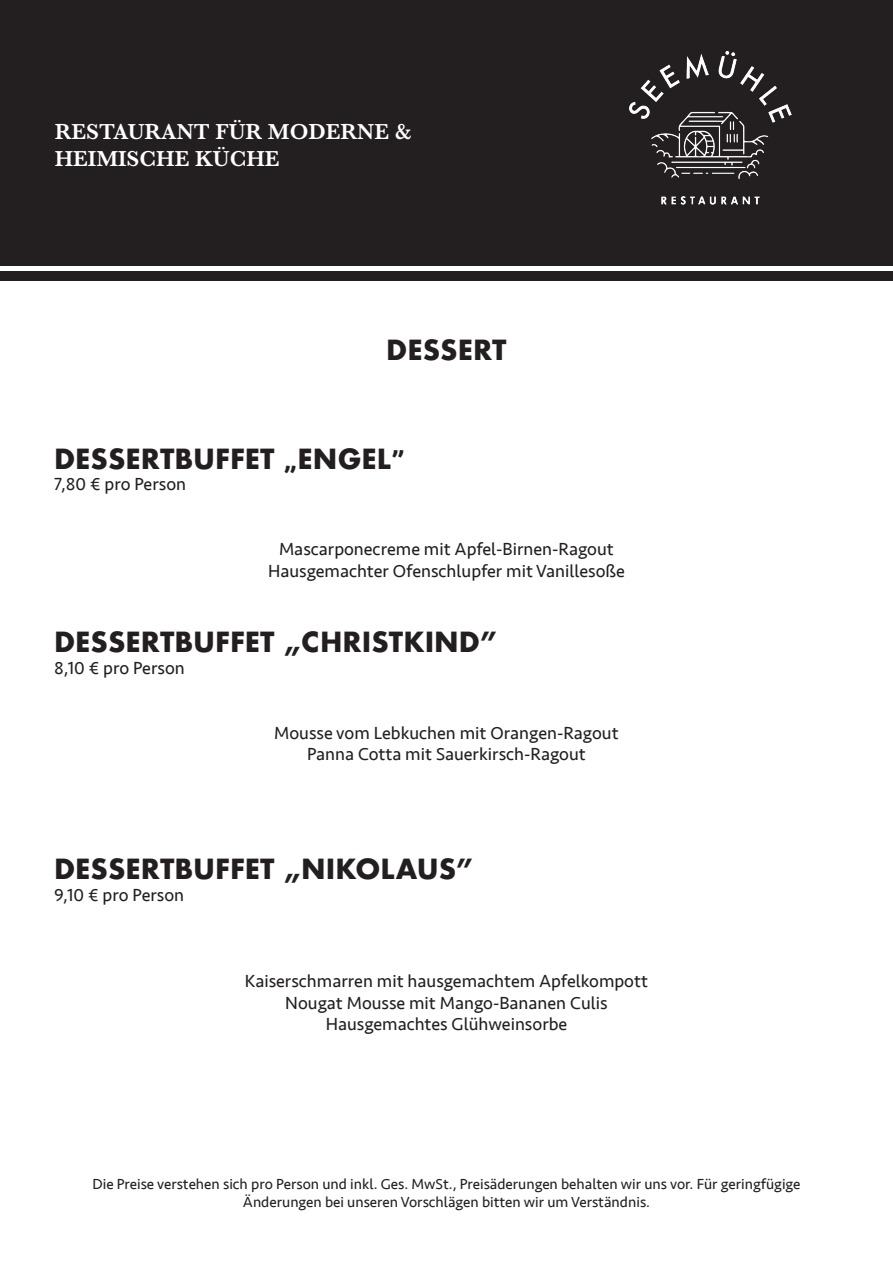
<style>
.page{position:relative;width:893px;height:1263px;background:#fff}
.page>*{position:absolute;margin:0;border:0;box-sizing:border-box;transform-origin:0 0}
.t1{font:700 27px "Futura";color:#231f20}
.t2{font:600 22.5px/27px "Baskerville";color:#fff}
.t3{font:18px "Seravek";color:#231f20}
.t4{font:15px/18px "Seravek";color:#231f20;text-align:center}
.s1{font-family:"Seravek";font-weight:500}
</style>
<div class="page">
<div style="left:0;top:0;width:893px;height:266px;background:#231f20"></div>
<img style="left:629px;top:51px;width:163px;height:154px">
<div style="left:0;top:271px;width:893px;height:10px;background:#231f20"></div>
<div style="left:587px;top:10px;width:246px;height:246px;border:20px solid #231f20;border-radius:50%"></div>
<p class="t2" style="left:55px;top:118px;width:358px">RESTAURANT FÜR MODERNE &amp;<br>HEIMISCHE KÜCHE</p>
<p class="t1" style="left:386px;top:331px;width:122px">DESSERT</p>
<p class="t1" style="left:54px;top:439px;width:352px">DESSERTBUFFET <span class="s1">„</span>ENGEL<span class="s1">”</span></p>
<p class="t3" style="left:54px;top:470px;width:134px">7,80 € pro Person</p>
<p class="t3" style="left:279px;top:535px;width:336px">Mascarponecreme mit Apfel-Birnen-Ragout</p>
<p class="t3" style="left:268px;top:557px;width:358px">Hausgemachter Ofenschlupfer mit Vanillesoße</p>
<p class="t1" style="left:54px;top:622px;width:445px">DESSERTBUFFET „CHRISTKIND”</p>
<p class="t3" style="left:54px;top:654px;width:132px">8,10 € pro Person</p>
<p class="t3" style="left:274px;top:719px;width:346px">Mousse vom Lebkuchen mit Orangen-Ragout</p>
<p class="t3" style="left:307px;top:740px;width:280px">Panna Cotta mit Sauerkirsch-Ragout</p>
<p class="t1" style="left:54px;top:849px;width:421px">DESSERTBUFFET „NIKOLAUS”</p>
<p class="t3" style="left:54px;top:881px;width:132px">9,10 € pro Person</p>
<p class="t3" style="left:245px;top:967px;width:405px">Kaiserschmarren mit hausgemachtem Apfelkompott</p>
<p class="t3" style="left:285px;top:989px;width:324px">Nougat Mousse mit Mango-Bananen Culis</p>
<p class="t3" style="left:326px;top:1010px;width:243px">Hausgemachtes Glühweinsorbe</p>
<p class="t4" style="left:92px;top:1175px;width:709px">Die Preise verstehen sich pro Person und inkl. Ges. MwSt., Preisäderungen behalten wir uns vor. Für geringfügige<br>Änderungen bei unseren Vorschlägen bitten wir um Verständnis.</p>
</div>
